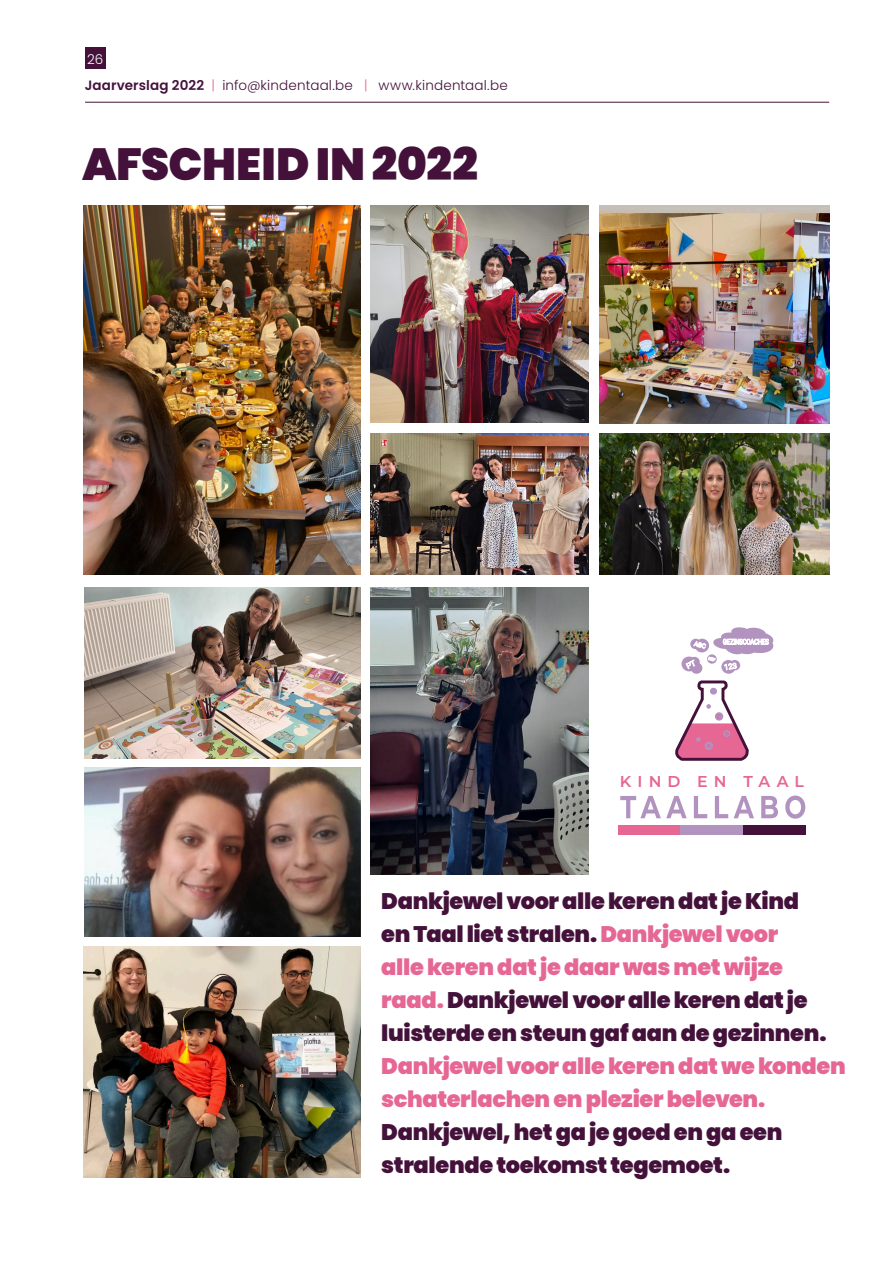
<style>
.page{position:relative;width:893px;height:1263px;background:#fff}
.page>*{position:absolute;margin:0;border:0;box-sizing:border-box;transform-origin:0 0}
.T5{font:900 45px "Poppins";color:#44113a}
.T5-2{font:900 22.5px/33px "Poppins";letter-spacing:-.015em;color:#44113a}
.t1{font:600 15.75px "Montserrat";letter-spacing:.39em;color:#e66694}
.t2{font:300 13.5px/26.2px "Poppins";letter-spacing:.015em;color:#44113a}
.s1{color:#fff}
.s2{font-weight:600}
.s3{color:#e66694}
</style>
<div class="page">
<img style="left:84px;top:206px;width:276px;height:368px">
<img style="left:371px;top:206px;width:218px;height:217px">
<img style="left:371px;top:434px;width:218px;height:140px">
<img style="left:600px;top:434px;width:229px;height:140px">
<img style="left:600px;top:206px;width:229px;height:217px">
<img style="left:84px;top:587px;width:276px;height:172px">
<img style="left:371px;top:587px;width:217px;height:287px">
<img style="left:84px;top:947px;width:276px;height:231px">
<svg style="left:620px;top:795px;width:185px;height:24px"></svg>
<div style="left:619px;top:825px;width:62px;height:10px;background:#e66694"></div>
<div style="left:681px;top:825px;width:62px;height:10px;background:#b293c0"></div>
<div style="left:743px;top:825px;width:62px;height:10px;background:#44113a"></div>
<svg style="left:675px;top:627px;width:99px;height:134px"></svg>
<img style="left:84px;top:767px;width:276px;height:169px">
<div style="left:85px;top:48px;width:20px;height:21px;background:#44113a"></div>
<hr style="left:85px;top:102px;width:744px;height:1px;background:#44113a">
<p class="t2" style="left:85px;top:46px;width:424px"><span class="s1">26<br></span><span class="s2">Jaarverslag 2022</span> <span class="s3">|</span> info@kindentaal.be <span class="s3">|</span> www.kindentaal.be</p>
<p class="T5" style="left:82px;top:138px;width:397px">AFSCHEID IN 2022</p>
<p class="t1" style="left:620px;top:770px;width:186px">KIND EN TAAL</p>
<p class="T5-2" style="left:381px;top:885px;width:466px">Dankjewel voor alle keren dat je Kind<br>en Taal liet stralen. <span class="s3">Dankjewel voor<br>alle keren dat je daar was met wijze raad.</span> Dankjewel voor alle keren dat je luisterde en steun gaf aan de gezinnen.<br><span class="s3">Dankjewel voor alle keren dat we konden schaterlachen en plezier beleven.<br></span>Dankjewel, het ga je goed en ga een stralende toekomst tegemoet.</p>
</div>
